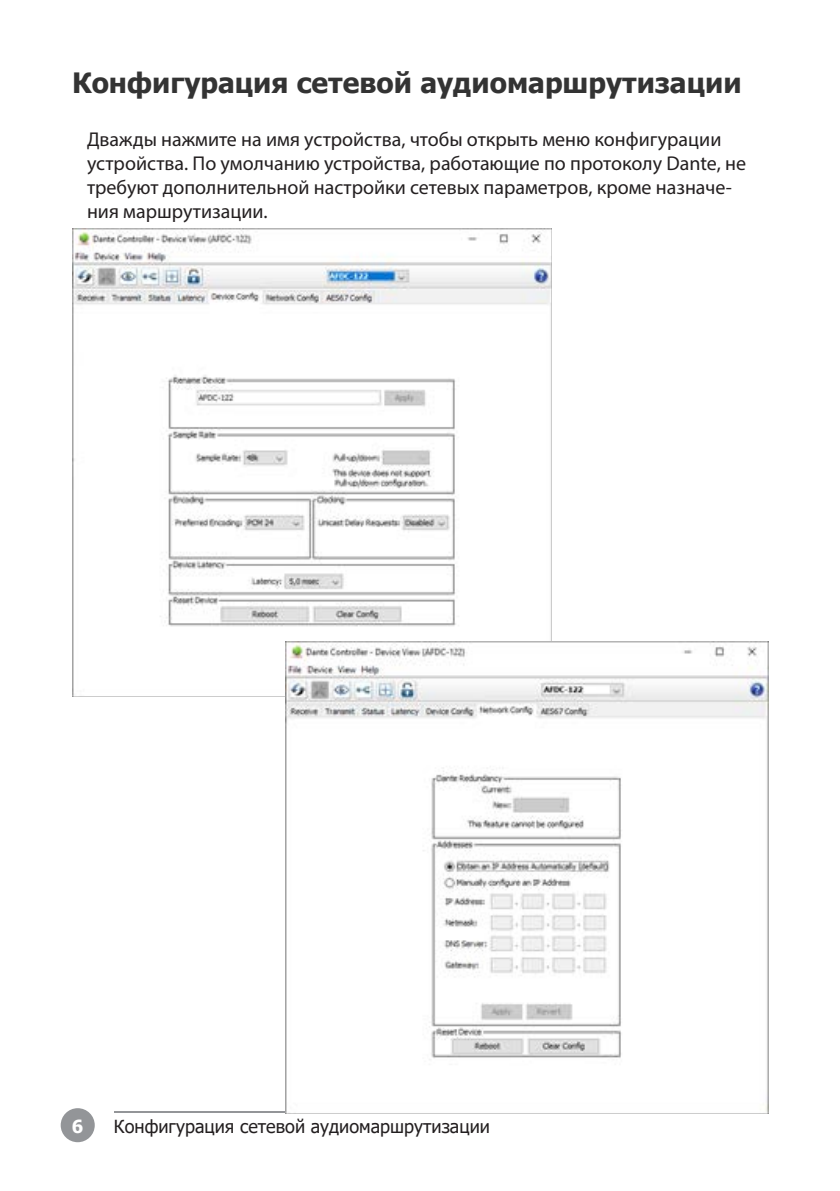
<style>
.page{position:relative;width:840px;height:1191px;background:#fff}
.page>*{position:absolute;margin:0;border:0;box-sizing:border-box;transform-origin:0 0}
.Заголовок{font:700 28px "Tahoma";color:#333}
.Заголовок-2{font:20px/24px "Myriad Pro";color:#231f20}
.Колонтитул{font:18px "Tahoma";color:#231f20}
.t1{font:700 18px "Tahoma";color:#fff}
</style>
<div class="page">
<div style="left:61px;top:1108px;width:34px;height:34px;background:#939598;border-radius:50%"></div>
<hr style="left:114px;top:1111px;width:653px;height:2px;background:#939598">
<img style="left:73px;top:228px;width:478px;height:469px">
<img style="left:286px;top:641px;width:481px;height:472px">
<p class="Заголовок" style="left:72px;top:64px;width:670px">Конфигурация сетевой аудиомаршрутизации</p>
<p class="Заголовок-2" style="left:87px;top:127px;width:660px">Дважды нажмите на имя устройства, чтобы открыть меню конфигурации устройства. По умолчанию устройства, работающие по протоколу Dante, не требуют дополнительной настройки сетевых параметров, кроме назначе&shy;ния маршрутизации.</p>
<p class="t1" style="left:72px;top:1113px;width:13px">6</p>
<p class="Колонтитул" style="left:114px;top:1114px;width:377px">Конфигурация сетевой аудиомаршрутизации</p>
</div>
